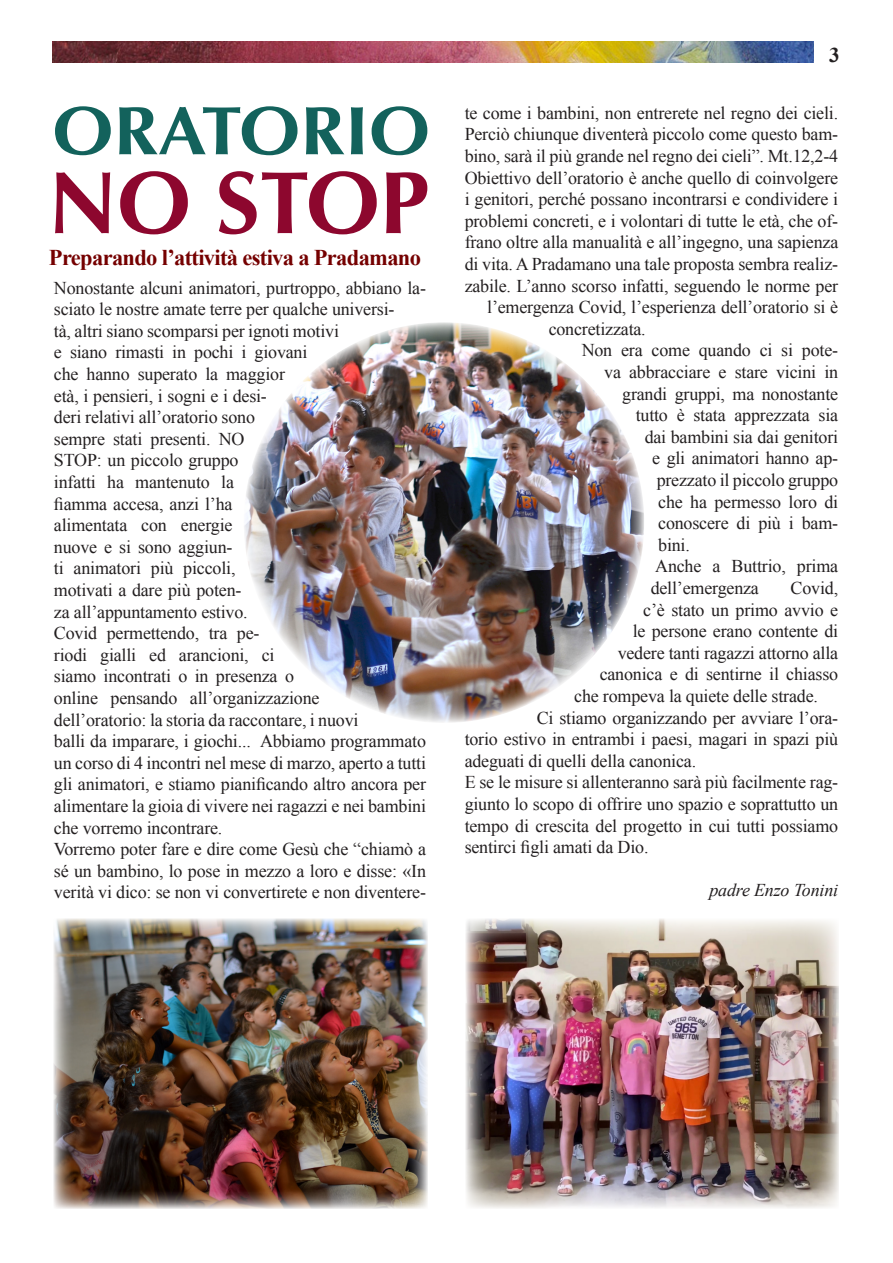
<style>
.page{position:relative;width:893px;height:1263px;background:#fff}
.page>*{position:absolute;margin:0;border:0;box-sizing:border-box;transform-origin:0 0}
.t1{font:700 22.5px "Times New Roman";letter-spacing:-.03em;color:#750000}
.t2{font:700 21px "Times New Roman";color:#231f20}
.t3{font:18px/21.6px "Times New Roman";letter-spacing:-.01em;color:#231f20;text-align:justify}
.t4{font:italic 18px "Times New Roman";letter-spacing:-.01em;color:#231f20}
</style>
<div class="page">
<svg style="left:55px;top:171px;width:372px;height:63px"></svg>
<svg style="left:55px;top:106px;width:372px;height:49px"></svg>
<img style="left:244px;top:322px;width:400px;height:401px;border-radius:200px">
<img style="left:54px;top:918px;width:373px;height:291px">
<img style="left:466px;top:919px;width:373px;height:289px">
<img style="left:53px;top:41px;width:761px;height:21px">
<p class="t1" style="left:49px;top:242px;width:373px">Preparando l’attività estiva a Pradamano</p>
<p class="t3" style="left:54px;top:276px;width:373px;text-align:left">Nonostante alcuni animatori, purtroppo, abbiano la&shy;sciato le nostre amate terre per qualche universi-<br>tà, altri siano scomparsi per ignoti motivi<br>e siano rimasti in pochi i giovani<br>che hanno superato la maggior<br>età, i pensieri, i sogni e i desi-<br>deri relativi all’oratorio sono<br>sempre stati presenti. NO<br>STOP: un piccolo gruppo<br>infatti ha mantenuto la<br>fiamma accesa, anzi l’ha<br>alimentata con energie<br>nuove e si sono aggiun-<br>ti animatori più piccoli,<br>motivati a dare più poten-<br>za all’appuntamento estivo.</p>
<p class="t3" style="left:54px;top:622px;width:374px;text-align:left">Covid permettendo, tra pe-<br>riodi gialli ed arancioni, ci<br>siamo incontrati o in presenza o<br>online pensando all’organizzazione<br>dell’oratorio: la storia da raccontare, i nuovi<br>balli da imparare, i giochi... Abbiamo programmato un corso di 4 incontri nel mese di marzo, aperto a tutti gli animatori, e stiamo pianificando altro ancora per alimentare la gioia di vivere nei ragazzi e nei bambini che vorremo incontrare.</p>
<p class="t3" style="left:54px;top:838px;width:374px">Vorremo poter fare e dire come Gesù che “chiamò a sé un bambino, lo pose in mezzo a loro e disse: «In verità vi dico: se non vi convertirete e non diventere-</p>
<p class="t2" style="left:829px;top:40px;width:12px">3</p>
<p class="t3" style="left:465px;top:102px;width:375px">te come i bambini, non entrerete nel regno dei cieli.<br>Perciò chiunque diventerà piccolo come questo bam&shy;bino, sarà il più grande nel regno dei cieli”. Mt.12,2-4</p>
<p class="t3" style="left:465px;top:166px;width:375px">Obiettivo dell’oratorio è anche quello di coinvolgere</p>
<p class="t3" style="left:465px;top:188px;width:375px">i genitori, perché possano incontrarsi e condividere i</p>
<p class="t3" style="left:465px;top:210px;width:375px">problemi concreti, e i volontari di tutte le età, che of-</p>
<p class="t3" style="left:465px;top:231px;width:375px">frano oltre alla manualità e all’ingegno, una sapienza</p>
<p class="t3" style="left:465px;top:253px;width:375px">di vita. A Pradamano una tale proposta sembra realiz-</p>
<p class="t3" style="left:465px;top:274px;width:375px">zabile. L’anno scorso infatti, seguendo le norme per</p>
<p class="t3" style="left:487px;top:296px;width:353px">l’emergenza Covid, l’esperienza dell’oratorio si è</p>
<p class="t3" style="left:549px;top:318px;width:99px">concretizzata.</p>
<p class="t3" style="left:582px;top:339px;width:258px">Non era come quando ci si pote-</p>
<p class="t3" style="left:604px;top:361px;width:236px">va abbracciare e stare vicini in</p>
<p class="t3" style="left:622px;top:382px;width:217px">grandi gruppi, ma nonostante</p>
<p class="t3" style="left:636px;top:404px;width:204px">tutto è stata apprezzata sia</p>
<p class="t3" style="left:645px;top:426px;width:195px">dai bambini sia dai genitori</p>
<p class="t3" style="left:652px;top:447px;width:187px">e gli animatori hanno ap-</p>
<p class="t3" style="left:657px;top:469px;width:183px">prezzato il piccolo gruppo</p>
<p class="t3" style="left:658px;top:490px;width:182px">che ha permesso loro di</p>
<p class="t3" style="left:658px;top:512px;width:181px">conoscere di più i bam-</p>
<p class="t3" style="left:658px;top:534px;width:33px">bini.</p>
<p class="t3" style="left:651px;top:555px;width:189px">Anche a Buttrio, prima dell’emergenza</p>
<p class="t3" style="left:791px;top:577px;width:49px">Covid,</p>
<p class="t3" style="left:643px;top:598px;width:197px">c’è stato un primo avvio e</p>
<p class="t3" style="left:633px;top:620px;width:207px">le persone erano contente di</p>
<p class="t3" style="left:618px;top:642px;width:222px">vedere tanti ragazzi attorno alla</p>
<p class="t3" style="left:600px;top:663px;width:240px">canonica e di sentirne il chiasso</p>
<p class="t3" style="left:574px;top:685px;width:245px">che rompeva la quiete delle strade.</p>
<p class="t3" style="left:465px;top:706px;width:375px;text-indent:72px">Ci stiamo organizzando per avviare l’ora&shy;torio estivo in entrambi i paesi, magari in spazi più adeguati di quelli della canonica.</p>
<p class="t3" style="left:465px;top:771px;width:375px">E se le misure si allenteranno sarà più facilmente rag&shy;giunto lo scopo di offrire uno spazio e soprattutto un tempo di crescita del progetto in cui tutti possiamo sentirci figli amati da Dio.</p>
<p class="t4" style="left:709px;top:878px;width:130px">padre Enzo Tonini</p>
</div>
